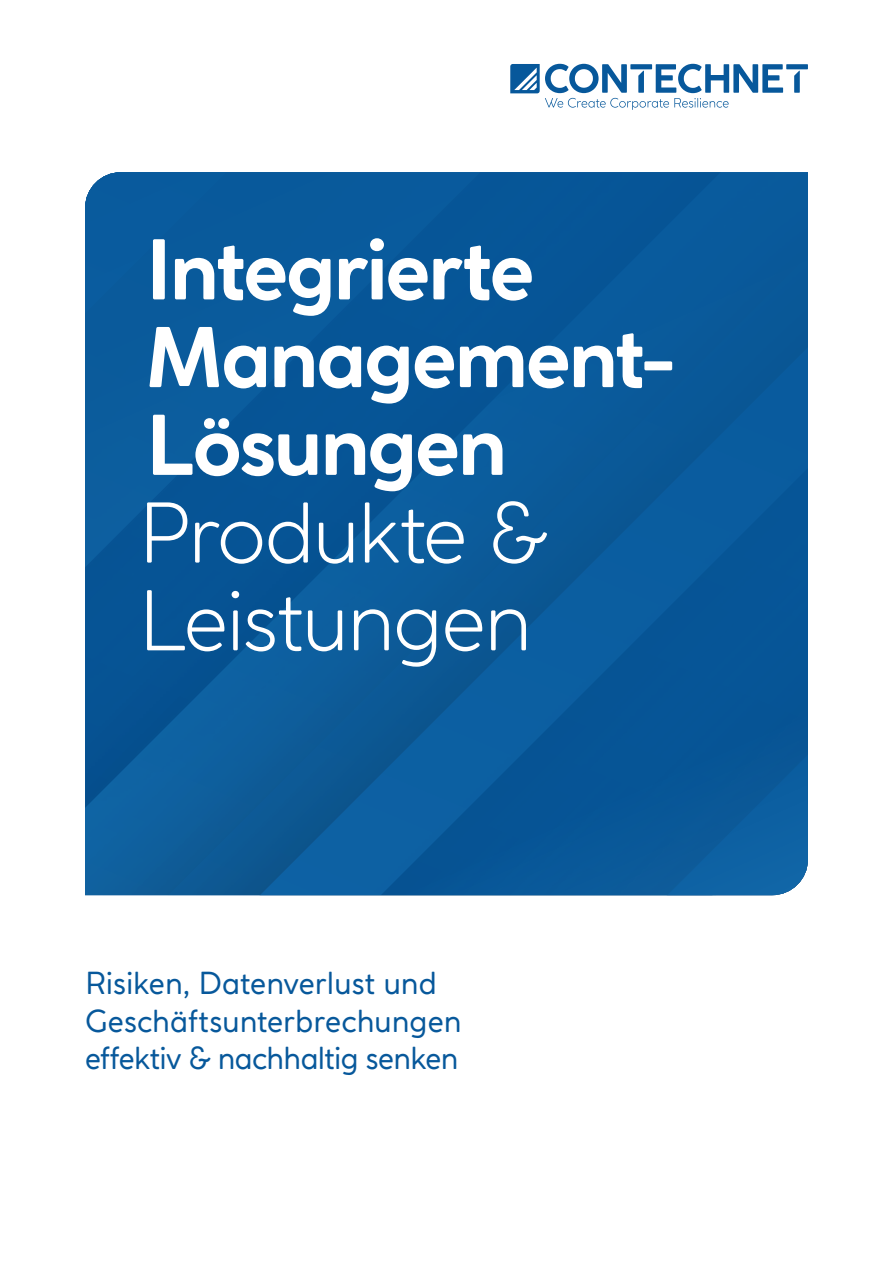
<style>
.page{position:relative;width:893px;height:1263px;background:#fff}
.page>*{position:absolute;margin:0;border:0;box-sizing:border-box;transform-origin:0 0}
.t1{font:700 81px/87.8px "Coco Gothic Pro";letter-spacing:-.025em;color:#fff}
.t2{font:300 81px/87.8px "Coco Gothic Pro";letter-spacing:-.02em;color:#fff}
.t3{font:30px/37.5px "Coco Gothic Pro";letter-spacing:-.005em;color:#07589b}
</style>
<div class="page">
<svg style="left:510px;top:64px;width:273px;height:46px"></svg>
<div style="left:630px;top:64px;width:22px;height:5px;background:#07589b"></div>
<svg style="left:794px;top:71px;width:6px;height:22px"></svg>
<div style="left:786px;top:64px;width:22px;height:5px;background:#07589b"></div>
<div style="left:85px;top:418px;width:723px;height:477px;background:linear-gradient(to right,#085795,#1564a4)"></div>
<div style="left:85px;top:172px;width:723px;height:696px;background:#07589b"></div>
<h1 class="t1" style="left:146px;top:225px;width:530px">Integrierte<br>Management-<br>Lösungen</h1>
<h1 class="t2" style="left:138px;top:489px;width:410px">Produkte &amp;<br>Leistungen</h1>
<p class="t3" style="left:85px;top:964px;width:378px">Risiken, Datenverlust und<br>Geschäftsunterbrechungen effektiv &amp; nachhaltig senken</p>
</div>
